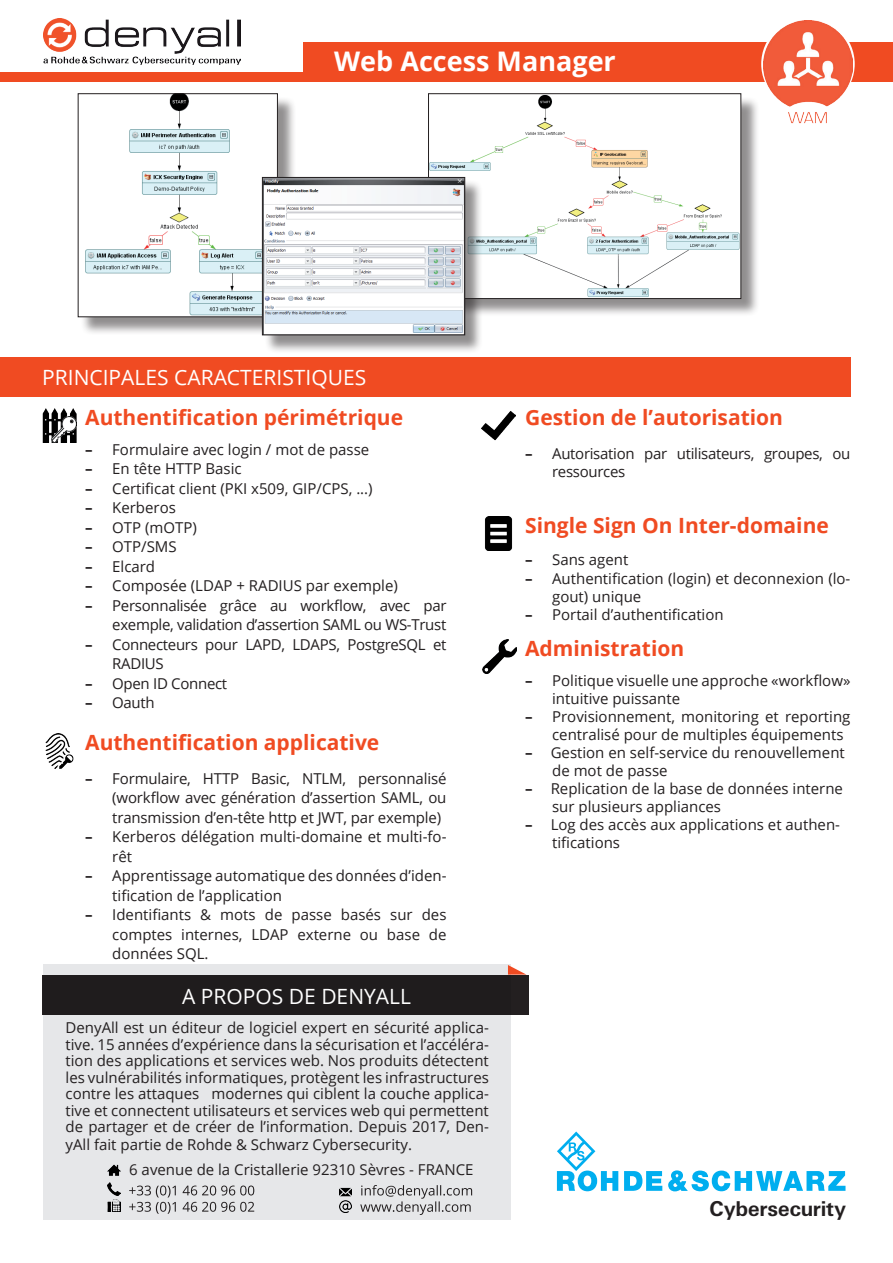
<style>
.page{position:relative;width:893px;height:1263px;background:#fff}
.page>*{position:absolute;margin:0;border:0;box-sizing:border-box;transform-origin:0 0}
.t1{font:700 27px "Open Sans";color:#fff}
.t2{font:700 21px "Open Sans";color:#f04b22}
.t3{font:21px "Open Sans";color:#fff}
.t4{font:700 20.4px "Linotype Univers 630";color:#231f20}
.t5{font:15px/19.5px "Open Sans";color:#231f20}
.t6{font:15px/19.5px "Open Sans";letter-spacing:-.02em;color:#231f20}
.s1{font-weight:700}
</style>
<div class="page">
<div style="left:303px;top:42px;width:590px;height:39px;background:#f04b22"></div>
<div style="left:0;top:358px;width:850px;height:39px;background:#f04b22"></div>
<div style="left:80px;top:96px;width:216px;height:240px;background:#231f20;opacity:.5"></div>
<img style="left:80px;top:96px;width:196px;height:219px">
<div style="left:431px;top:96px;width:329px;height:221px;background:#231f20;opacity:.5"></div>
<img style="left:430px;top:96px;width:309px;height:201px">
<div style="left:428px;top:94px;width:313px;height:205px;border:1px solid #231f20"></div>
<img style="left:483px;top:640px;width:34px;height:34px">
<div style="left:264px;top:179px;width:220px;height:175px;background:#231f20;opacity:.5"></div>
<img style="left:264px;top:179px;width:199px;height:154px">
<div style="left:262px;top:177px;width:203px;height:158px;border:1px solid #231f20"></div>
<img style="left:482px;top:411px;width:34px;height:30px">
<img style="left:485px;top:517px;width:28px;height:34px">
<img style="left:45px;top:734px;width:29px;height:34px">
<img style="left:43px;top:408px;width:34px;height:34px">
<img style="left:51px;top:417px;width:26px;height:25px">
<div style="left:0;top:72px;width:312px;height:9px;background:#f04b22"></div>
<img style="left:763px;top:20px;width:90px;height:104px">
<img style="left:44px;top:19px;width:196px;height:46px">
<div style="left:43px;top:964px;width:468px;height:256px;background:#e6e7e9"></div>
<div style="left:43px;top:975px;width:486px;height:39px;background:#231f20"></div>
<svg style="left:129px;top:1185px;width:125px;height:29px"></svg>
<svg style="left:108px;top:1182px;width:13px;height:30px"></svg>
<svg style="left:360px;top:1185px;width:112px;height:30px"></svg>
<svg style="left:339px;top:1187px;width:13px;height:26px"></svg>
<svg style="left:108px;top:1164px;width:13px;height:12px"></svg>
<svg style="left:624px;top:1171px;width:38px;height:20px"></svg>
<svg style="left:557px;top:1131px;width:61px;height:60px"></svg>
<svg style="left:668px;top:1170px;width:177px;height:21px"></svg>
<svg style="left:508px;top:965px;width:18px;height:10px"></svg>
<h1 class="t1" style="left:334px;top:42px;width:283px">Web Access Manager</h1>
<h2 class="t3" style="left:42px;top:363px;width:325px">PRINCIPALES CARACTERISTIQUES</h2>
<h2 class="t2" style="left:85px;top:403px;width:319px">Authentification périmétrique</h2>
<p class="t5" style="left:85px;top:439px;width:286px"><span class="s1">–</span> Formulaire avec login / mot de passe</p>
<p class="t5" style="left:85px;top:459px;width:158px"><span class="s1">–</span> En tête HTTP Basic</p>
<p class="t5" style="left:85px;top:478px;width:289px"><span class="s1">–</span> Certificat client (PKI x509, GIP/CPS, ...)</p>
<p class="t5" style="left:85px;top:498px;width:92px"><span class="s1">–</span> Kerberos</p>
<p class="t5" style="left:85px;top:517px;width:113px"><span class="s1">–</span> OTP (mOTP)</p>
<p class="t5" style="left:85px;top:537px;width:93px"><span class="s1">–</span> OTP/SMS</p>
<p class="t5" style="left:85px;top:556px;width:71px"><span class="s1">–</span> Elcard</p>
<p class="t5" style="left:85px;top:576px;width:314px"><span class="s1">–</span> Composée (LDAP + RADIUS par exemple)</p>
<p class="t6" style="left:85px;top:595px;width:363px;text-align:right"><span class="s1">–</span> Personnalisée grâce au workflow, avec par exemple, validation d’assertion SAML ou WS-Trust</p>
<p class="t6" style="left:112px;top:634px;width:336px;text-indent:-27px"><span class="s1">–</span> Connecteurs pour LAPD, LDAPS, PostgreSQL et<br>RADIUS</p>
<p class="t6" style="left:85px;top:673px;width:144px"><span class="s1">–</span> Open ID Connect</p>
<p class="t5" style="left:85px;top:693px;width:71px"><span class="s1">–</span> Oauth</p>
<h2 class="t2" style="left:85px;top:728px;width:296px">Authentification applicative</h2>
<p class="t5" style="left:112px;top:768px;width:336px;text-align:justify;text-indent:-27px"><span class="s1">–</span> Formulaire, HTTP Basic, NTLM, personnalisé (workflow avec génération d’assertion SAML, ou transmission d’en-tête http et JWT, par exemple)</p>
<p class="t5" style="left:112px;top:827px;width:336px;text-indent:-27px"><span class="s1">–</span> Kerberos délégation multi-domaine et multi-fo&shy;rêt</p>
<p class="t5" style="left:112px;top:866px;width:336px;text-indent:-27px"><span class="s1">–</span> Apprentissage automatique des données d’iden&shy;tification de l’application</p>
<p class="t5" style="left:112px;top:905px;width:336px;text-align:justify;text-indent:-27px"><span class="s1">–</span> Identifiants &amp; mots de passe basés sur des comptes internes, LDAP externe ou base de données SQL.</p>
<h2 class="t3" style="left:182px;top:982px;width:230px">A PROPOS DE DENYALL</h2>
<p class="t5" style="left:66px;top:1019px;width:425px;line-height:16.5px;text-align:justify">DenyAll est un éditeur de logiciel expert en sécurité applica&shy;tive. 15 années d’expérience dans la sécurisation et l’accéléra&shy;tion des applications et services web. Nos produits détectent les vulnérabilités informatiques, protègent les infrastructures contre les attaques modernes qui ciblent la couche applica&shy;tive et connectent utilisateurs et services web qui permettent de partager et de créer de l’information. Depuis 2017, Den-</p>
<p class="t5" style="left:129px;top:1132px;width:346px;line-height:24.9px;text-indent:-64px">yAll fait partie de Rohde &amp; Schwarz Cybersecurity.<br>6 avenue de la Cristallerie 92310 Sèvres - FRANCE</p>
<h2 class="t2" style="left:525px;top:403px;width:259px">Gestion de l’autorisation</h2>
<p class="t6" style="left:552px;top:444px;width:300px;line-height:18px;text-indent:-27px"><span class="s1">–</span> Autorisation par utilisateurs, groupes, ou ressources</p>
<h2 class="t2" style="left:525px;top:510px;width:305px">Single Sign On Inter-domaine</h2>
<p class="t5" style="left:525px;top:550px;width:105px"><span class="s1">–</span> Sans agent</p>
<p class="t5" style="left:552px;top:569px;width:300px;line-height:18px;text-indent:-27px"><span class="s1">–</span> Authentification (login) et deconnexion (lo&shy;gout) unique</p>
<p class="t5" style="left:525px;top:604px;width:200px"><span class="s1">–</span> Portail d’authentification</p>
<h2 class="t2" style="left:525px;top:633px;width:161px">Administration</h2>
<p class="t5" style="left:552px;top:671px;width:300px;line-height:18px;text-indent:-27px"><span class="s1">–</span> Politique visuelle une approche «workflow» intuitive puissante</p>
<p class="t5" style="left:552px;top:707px;width:300px;line-height:18px;text-indent:-27px"><span class="s1">–</span> Provisionnement, monitoring et reporting centralisé pour de multiples équipements</p>
<p class="t5" style="left:552px;top:743px;width:294px;line-height:18px;text-indent:-27px"><span class="s1">–</span> Gestion en self-service du renouvellement de mot de passe</p>
<p class="t5" style="left:552px;top:779px;width:292px;line-height:18px;text-indent:-27px"><span class="s1">–</span> Replication de la base de données interne sur plusieurs appliances</p>
<p class="t5" style="left:552px;top:815px;width:289px;line-height:18px;text-indent:-27px"><span class="s1">–</span> Log des accès aux applications et authen&shy;tifications</p>
<h3 class="t4" style="left:710px;top:1195px;width:138px">Cybersecurity</h3>
</div>
